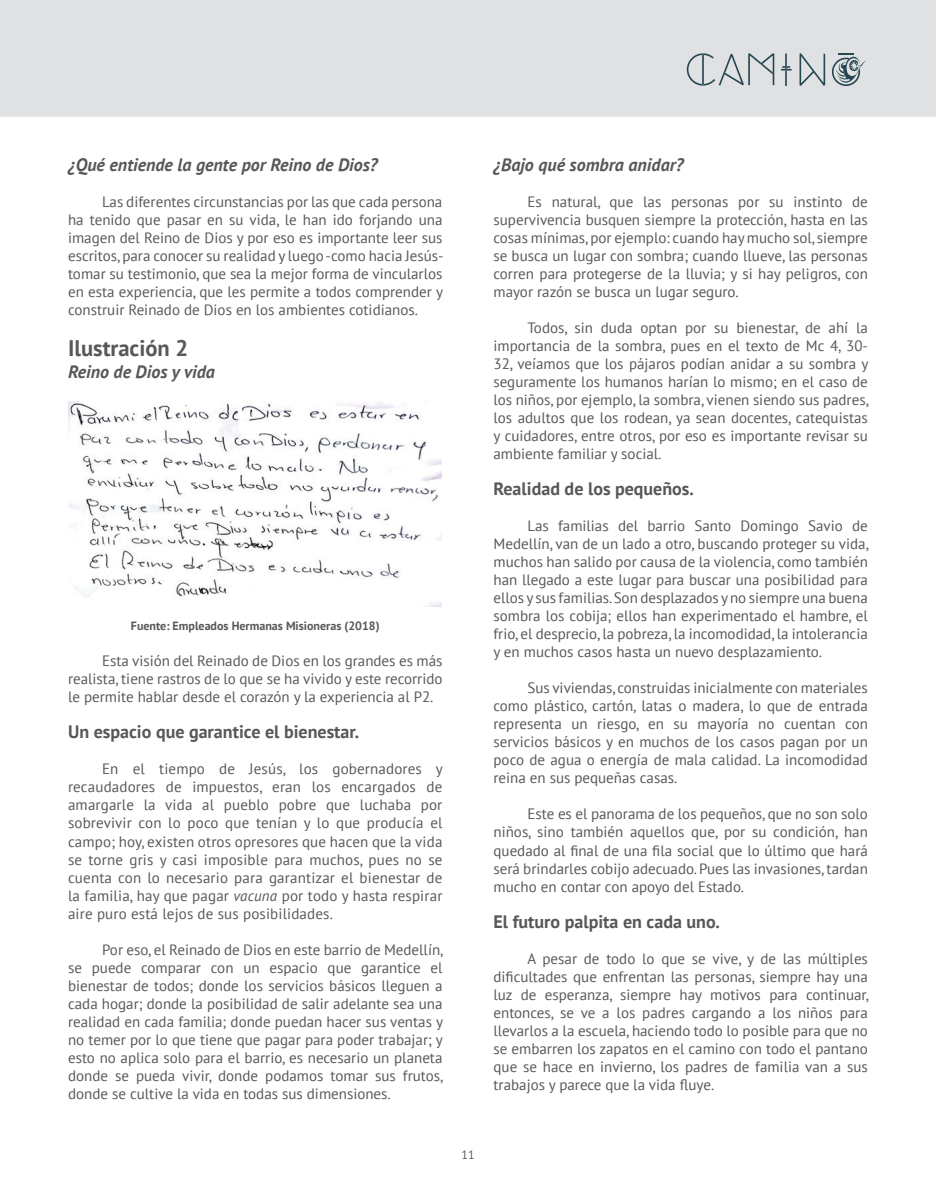
<style>
.page{position:relative;width:936px;height:1191px;background:#fff}
.page>*{position:absolute;margin:0;border:0;box-sizing:border-box;transform-origin:0 0}
.t1{font:700 22.5px "PT Sans";color:#57585a}
.t2{font:700 18px "PT Sans";color:#57585a}
.t3{font:italic 700 18px "PT Sans";color:#57585a}
.t4{font:15px/18px "PT Sans";color:#57585a;text-align:justify}
.t5{font:700 12px "PT Sans";color:#57585a}
.t6{font:12px "PT Sans";color:#57585a}
.s1{font-style:italic}
</style>
<div class="page">
<div style="left:0;top:0;width:935px;height:117px;background:#e0e1e3"></div>
<svg style="left:686px;top:53px;width:88px;height:33px;background:#c1c8cb"></svg>
<svg style="left:780px;top:53px;width:11px;height:33px"></svg>
<svg style="left:799px;top:53px;width:26px;height:33px"></svg>
<svg style="left:831px;top:53px;width:34px;height:33px"></svg>
<img style="left:68px;top:402px;width:373px;height:204px">
<p class="t3" style="left:68px;top:153px;width:311px">¿Qué entiende la gente por Reino de Dios?</p>
<p class="t4" style="left:68px;top:193px;width:377px;text-indent:34px">Las diferentes circunstancias por las que cada persona ha tenido que pasar en su vida, le han ido forjando una imagen del Reino de Dios y por eso es importante leer sus escritos, para conocer su realidad y luego -como hacia Jesús&shy;tomar su testimonio, que sea la mejor forma de vincularlos en esta experiencia, que les permite a todos comprender y construir Reinado de Dios en los ambientes cotidianos.</p>
<h1 class="t1" style="left:68px;top:333px;width:122px">Ilustración 2</h1>
<p class="t3" style="left:68px;top:360px;width:148px">Reino de Dios y vida</p>
<p class="t5" style="left:131px;top:618px;width:250px">Fuente: Empleados Hermanas Misioneras (2018)</p>
<p class="t4" style="left:68px;top:652px;width:376px;text-indent:34px">Esta visión del Reinado de Dios en los grandes es más realista, tiene rastros de lo que se ha vivido y este recorrido le permite hablar desde el corazón y la experiencia al P2.</p>
<p class="t2" style="left:68px;top:720px;width:292px">Un espacio que garantice el bienestar.</p>
<p class="t4" style="left:68px;top:760px;width:376px;text-indent:34px">En el tiempo de Jesús, los gobernadores y recaudadores de impuestos, eran los encargados de amargarle la vida al pueblo pobre que luchaba por sobrevivir con lo poco que tenían y lo que producía el campo; hoy, existen otros opresores que hacen que la vida se torne gris y casi imposible para muchos, pues no se cuenta con lo necesario para garantizar el bienestar de la familia, hay que pagar <span class="s1">vacuna</span> por todo y hasta respirar aire puro está lejos de sus posibilidades.</p>
<p class="t4" style="left:68px;top:940px;width:377px;text-indent:34px">Por eso, el Reinado de Dios en este barrio de Medellín, se puede comparar con un espacio que garantice el bienestar de todos; donde los servicios básicos lleguen a cada hogar; donde la posibilidad de salir adelante sea una realidad en cada familia; donde puedan hacer sus ventas y no temer por lo que tiene que pagar para poder trabajar; y esto no aplica solo para el barrio, es necesario un planeta donde se pueda vivir, donde podamos tomar sus frutos, donde se cultive la vida en todas sus dimensiones.</p>
<p class="t3" style="left:493px;top:153px;width:192px">¿Bajo qué sombra anidar?</p>
<p class="t4" style="left:493px;top:193px;width:376px;text-indent:34px">Es natural, que las personas por su instinto de supervivencia busquen siempre la protección, hasta en las cosas mínimas, por ejemplo: cuando hay mucho sol, siempre se busca un lugar con sombra; cuando llueve, las personas corren para protegerse de la lluvia; y si hay peligros, con mayor razón se busca un lugar seguro.</p>
<p class="t4" style="left:493px;top:319px;width:377px;text-indent:34px">Todos, sin duda optan por su bienestar, de ahí la importancia de la sombra, pues en el texto de Mc 4, 30- 32, veíamos que los pájaros podían anidar a su sombra y seguramente los humanos harían lo mismo; en el caso de los niños, por ejemplo, la sombra, vienen siendo sus padres, los adultos que los rodean, ya sean docentes, catequistas y cuidadores, entre otros, por eso es importante revisar su ambiente familiar y social.</p>
<p class="t2" style="left:493px;top:477px;width:202px">Realidad de los pequeños.</p>
<p class="t4" style="left:493px;top:517px;width:377px;text-indent:34px">Las familias del barrio Santo Domingo Savio de Medellín, van de un lado a otro, buscando proteger su vida, muchos han salido por causa de la violencia, como también han llegado a este lugar para buscar una posibilidad para ellos y sus familias. Son desplazados y no siempre una buena sombra los cobija; ellos han experimentado el hambre, el frio, el desprecio, la pobreza, la incomodidad, la intolerancia y en muchos casos hasta un nuevo desplazamiento.</p>
<p class="t4" style="left:493px;top:679px;width:376px;text-indent:34px">Sus viviendas, construidas inicialmente con materiales como plástico, cartón, latas o madera, lo que de entrada representa un riesgo, en su mayoría no cuentan con servicios básicos y en muchos de los casos pagan por un poco de agua o energía de mala calidad. La incomodidad reina en sus pequeñas casas.</p>
<p class="t4" style="left:493px;top:805px;width:376px;text-indent:34px">Este es el panorama de los pequeños, que no son solo niños, sino también aquellos que, por su condición, han quedado al final de una fila social que lo último que hará será brindarles cobijo adecuado. Pues las invasiones, tardan mucho en contar con apoyo del Estado.</p>
<p class="t2" style="left:493px;top:909px;width:228px">El futuro palpita en cada uno.</p>
<p class="t4" style="left:493px;top:949px;width:377px;text-indent:34px">A pesar de todo lo que se vive, y de las múltiples dificultades que enfrentan las personas, siempre hay una luz de esperanza, siempre hay motivos para continuar, entonces, se ve a los padres cargando a los niños para llevarlos a la escuela, haciendo todo lo posible para que no se embarren los zapatos en el camino con todo el pantano que se hace en invierno, los padres de familia van a sus trabajos y parece que la vida fluye.</p>
<p class="t6" style="left:461px;top:1146px;width:15px">11</p>
</div>
